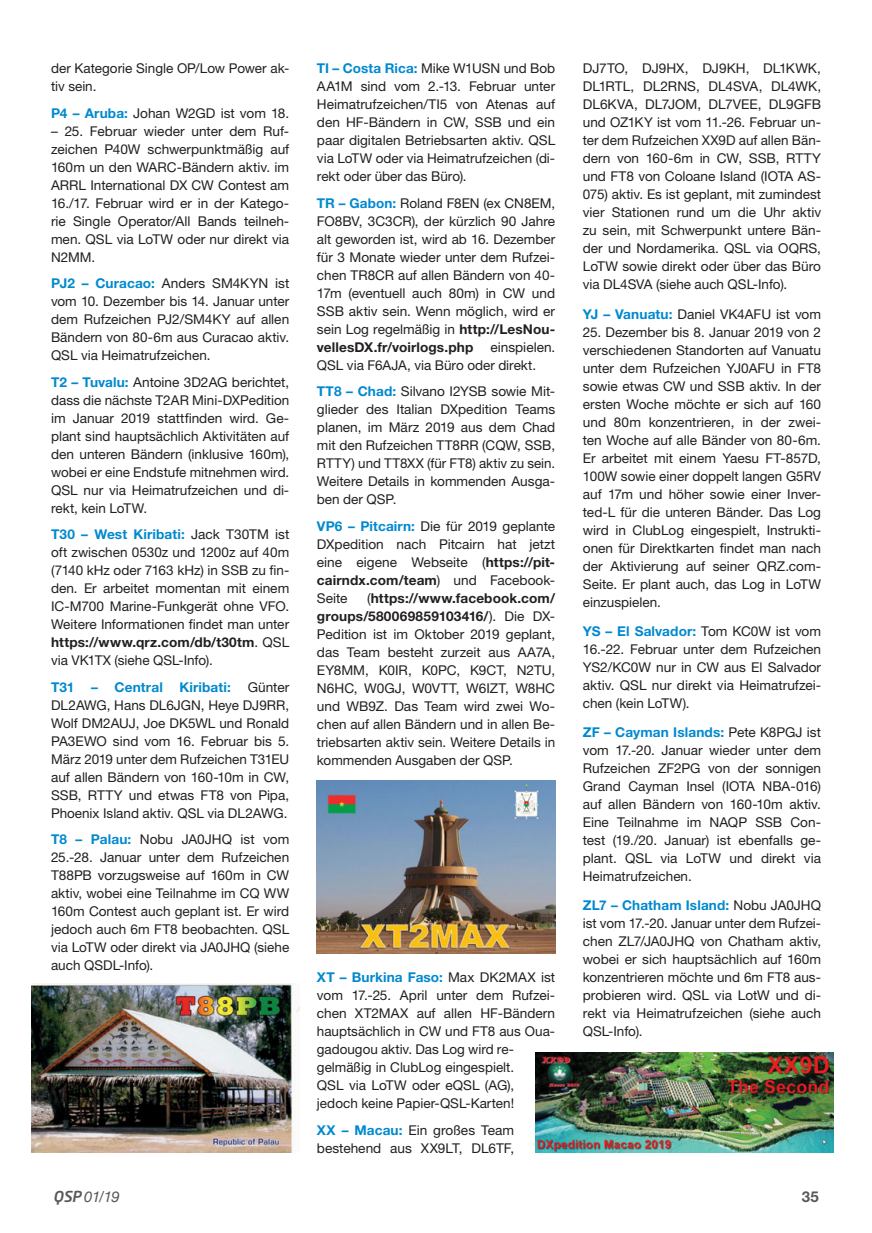
<style>
.page{position:relative;width:872px;height:1233px;background:#fff}
.page>*{position:absolute;margin:0;border:0;box-sizing:border-box;transform-origin:0 0}
.t1{font:italic 15px "Helvetica Neue";color:#58595b}
.t2{font:700 15px "Helvetica Neue LT Std";color:#58595b}
.t3{font:13.5px/18px "Helvetica Neue LT Std";color:#231f20;text-align:justify}
.s1{font-weight:700;color:#0089cf}
.s2{font-weight:700}
.s3{font-family:"Neo Tech";font-weight:500}
</style>
<div class="page">
<img style="left:31px;top:984px;width:268px;height:168px">
<img style="left:317px;top:780px;width:238px;height:173px">
<img style="left:535px;top:1052px;width:298px;height:100px">
<p class="t3" style="left:51px;top:61px;width:240px">der Kategorie Single OP/Low Power ak&shy;tiv sein.</p>
<p class="t3" style="left:51px;top:105px;width:240px"><span class="s1">P4 – Aruba:</span> Johan W2GD ist vom 18.</p>
<p class="t3" style="left:51px;top:123px;width:240px">– 25. Februar wieder unter dem Ruf&shy;zeichen P40W schwerpunktmäßig auf 160m un den WARC-Bändern aktiv. im ARRL International DX CW Contest am 16./17. Februar wird er in der Katego&shy;rie Single Operator/All Bands teilneh&shy;men. QSL via LoTW oder nur direkt via N2MM.</p>
<p class="t3" style="left:51px;top:276px;width:240px"><span class="s1">PJ2 – Curacao:</span> Anders SM4KYN ist vom 10. Dezember bis 14. Januar unter dem Rufzeichen PJ2/SM4KY auf allen Bändern von 80-6m aus Curacao aktiv.<br>QSL via Heimatrufzeichen.</p>
<p class="t3" style="left:51px;top:374px;width:240px"><span class="s1">T2 – Tuvalu:</span> Antoine 3D2AG berichtet, dass die nächste T2AR Mini-DXPedition im Januar 2019 stattfinden wird. Ge&shy;plant sind hauptsächlich Aktivitäten auf den unteren Bändern (inklusive 160m), wobei er eine Endstufe mitnehmen wird.<br>QSL nur via Heimatrufzeichen und di&shy;rekt, kein LoTW.</p>
<p class="t3" style="left:51px;top:527px;width:240px"><span class="s1">T30 – West Kiribati:</span> Jack T30TM ist oft zwischen 0530z und 1200z auf 40m (7140 kHz oder 7163 kHz) in SSB zu fin&shy;den. Er arbeitet momentan mit einem IC-M700 Marine-Funkgerät ohne VFO.<br>Weitere Informationen findet man unter <span class="s2">https://www.qrz.com/db/t30tm</span>. QSL via VK1TX (siehe QSL-Info).</p>
<p class="t3" style="left:51px;top:679px;width:240px"><span class="s1">T31 – Central Kiribati:</span> Günter DL2AWG, Hans DL6JGN, Heye DJ9RR, Wolf DM2AUJ, Joe DK5WL und Ronald PA3EWO sind vom 16. Februar bis 5.<br>März 2019 unter dem Rufzeichen T31EU auf allen Bändern von 160-10m in CW, SSB, RTTY und etwas FT8 von Pipa, Phoenix Island aktiv. QSL via DL2AWG.</p>
<p class="t3" style="left:51px;top:832px;width:240px"><span class="s1">T8 – Palau:</span> Nobu JA0JHQ ist vom 25.-28. Januar unter dem Rufzeichen T88PB vorzugsweise auf 160m in CW aktiv, wobei eine Teilnahme im CQ WW 160m Contest auch geplant ist. Er wird jedoch auch 6m FT8 beobachten. QSL via LoTW oder direkt via JA0JHQ (siehe auch QSDL-Info).</p>
<p class="t3" style="left:317px;top:61px;width:240px"><span class="s1">TI – Costa Rica:</span> Mike W1USN und Bob AA1M sind vom 2.-13. Februar unter Heimatrufzeichen/TI5 von Atenas auf den HF-Bändern in CW, SSB und ein paar digitalen Betriebsarten aktiv. QSL via LoTW oder via Heimatrufzeichen (di&shy;rekt oder über das Büro).</p>
<p class="t3" style="left:317px;top:195px;width:240px"><span class="s1">TR – Gabon:</span> Roland F8EN (ex CN8EM, FO8BV, 3C3CR), der kürzlich 90 Jahre alt geworden ist, wird ab 16. Dezember für 3 Monate wieder unter dem Rufzei&shy;chen TR8CR auf allen Bändern von 40- 17m (eventuell auch 80m) in CW und SSB aktiv sein. Wenn möglich, wird er sein Log regelmäßig in <span class="s2">http://LesNou&shy;vellesDX.fr/voirlogs.php</span></p>
<p class="t3" style="left:317px;top:339px;width:240px;text-indent:173px">einspielen.<br>QSL via F6AJA, via Büro oder direkt.</p>
<p class="t3" style="left:317px;top:384px;width:240px"><span class="s1">TT8 – Chad:</span> Silvano I2YSB sowie Mit&shy;glieder des Italian DXpedition Teams planen, im März 2019 aus dem Chad mit den Rufzeichen TT8RR (CQW, SSB, RTTY) und TT8XX (für FT8) aktiv zu sein.<br>Weitere Details in kommenden Ausga&shy;ben der QSP.</p>
<p class="t3" style="left:317px;top:518px;width:240px"><span class="s1">VP6 – Pitcairn:</span> Die für 2019 geplante DXpedition nach Pitcairn hat jetzt eine eigene Webseite (<span class="s2">https://pit&shy;cairndx.com/team</span>) und Facebook-Seite</p>
<p class="t3" style="left:317px;top:590px;width:240px;text-indent:50px">(<span class="s2">https://www.facebook.com/ groups/580069859103416/</span>). Die DX-Pedition ist im Oktober 2019 geplant, das Team besteht zurzeit aus AA7A, EY8MM, K0IR, K0PC, K9CT, N2TU, N6HC, W0GJ, W0VTT, W6IZT, W8HC und WB9Z. Das Team wird zwei Wo&shy;chen auf allen Bändern und in allen Be&shy;triebsarten aktiv sein. Weitere Details in kommenden Ausgaben der QSP.</p>
<p class="t3" style="left:317px;top:969px;width:240px;text-align:left"><span class="s1">XT – Burkina Faso:</span> Max DK2MAX ist vom 17.-25. April unter dem Rufzei&shy;chen XT2MAX auf allen HF-Bändern hauptsächlich in CW und FT8 aus Oua&shy;gadougou aktiv. Das Log wird re&shy;gelmäßig in ClubLog eingespielt.<br>QSL via LoTW oder eQSL (AG), jedoch keine Papier-QSL-Karten!</p>
<p class="t3" style="left:317px;top:1122px;width:199px"><span class="s1">XX – Macau:</span> Ein großes Team bestehend aus XX9LT, DL6TF,</p>
<p class="t3" style="left:583px;top:61px;width:240px">DJ7TO, DJ9HX, DJ9KH, DL1KWK, DL1RTL, DL2RNS, DL4SVA, DL4WK, DL6KVA, DL7JOM, DL7VEE, DL9GFB und OZ1KY ist vom 11.-26. Februar un&shy;ter dem Rufzeichen XX9D auf allen Bän&shy;dern von 160-6m in CW, SSB, RTTY und FT8 von Coloane Island (IOTA AS-075) aktiv. Es ist geplant, mit zumindest vier Stationen rund um die Uhr aktiv zu sein, mit Schwerpunkt untere Bän&shy;der und Nordamerika. QSL via OQRS, LoTW sowie direkt oder über das Büro via DL4SVA (siehe auch QSL-Info).</p>
<p class="t3" style="left:583px;top:306px;width:240px"><span class="s1">YJ – Vanuatu:</span> Daniel VK4AFU ist vom</p>
<p class="t3" style="left:583px;top:324px;width:240px">25. Dezember bis 8. Januar 2019 von 2 verschiedenen Standorten auf Vanuatu unter dem Rufzeichen YJ0AFU in FT8 sowie etwas CW und SSB aktiv. In der ersten Woche möchte er sich auf 160 und 80m konzentrieren, in der zwei&shy;ten Woche auf alle Bänder von 80-6m.<br>Er arbeitet mit einem Yaesu FT-857D, 100W sowie einer doppelt langen G5RV auf 17m und höher sowie einer Inver&shy;ted-L für die unteren Bänder. Das Log wird in ClubLog eingespielt, Instrukti&shy;onen für Direktkarten findet man nach der Aktivierung auf seiner QRZ.com-Seite. Er plant auch, das Log in LoTW einzuspielen.</p>
<p class="t3" style="left:583px;top:623px;width:240px"><span class="s1">YS – El Salvador:</span> Tom KC0W ist vom 16.-22. Februar unter dem Rufzeichen YS2/KC0W nur in CW aus El Salvador aktiv. QSL nur direkt via Heimatrufzei&shy;chen (kein LoTW).</p>
<p class="t3" style="left:583px;top:724px;width:240px"><span class="s1">ZF – Cayman Islands:</span> Pete K8PGJ ist vom 17.-20. Januar wieder unter dem Rufzeichen ZF2PG von der sonnigen Grand Cayman Insel (IOTA NBA-016) auf allen Bändern von 160-10m aktiv.<br>Eine Teilnahme im NAQP SSB Con&shy;test (19./20. Januar) ist ebenfalls ge&shy;plant. QSL via LoTW und direkt via Heimatrufzeichen.</p>
<p class="t3" style="left:583px;top:898px;width:240px"><span class="s1">ZL7 – Chatham Island:</span> Nobu JA0JHQ ist vom 17.-20. Januar unter dem Rufzei&shy;chen ZL7/JA0JHQ von Chatham aktiv, wobei er sich hauptsächlich auf 160m konzentrieren möchte und 6m FT8 aus&shy;probieren wird. QSL via LotW und di&shy;rekt via Heimatrufzeichen (siehe auch QSL-Info).</p>
<p class="t1" style="left:53px;top:1188px;width:68px"><span class="s3">QSP</span> 01/19</p>
<p class="t2" style="left:801px;top:1192px;width:19px">35</p>
</div>
